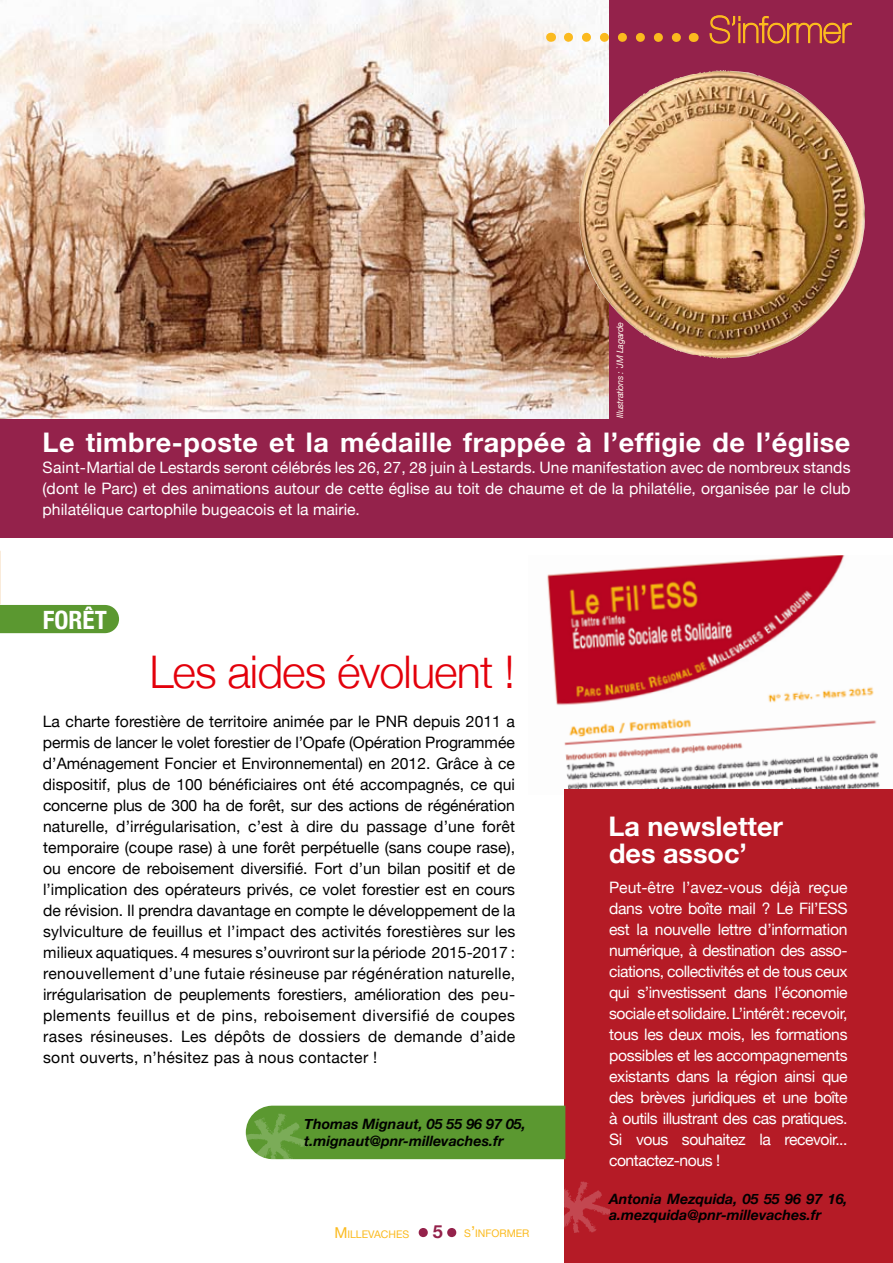
<style>
.page{position:relative;width:893px;height:1263px;background:#fff}
.page>*{position:absolute;margin:0;border:0;box-sizing:border-box;transform-origin:0 0}
.t1{font:700 54px "Times";color:#94224b}
.t2{font:300 45px "Helvetica Neue";letter-spacing:-.02em;color:#e3000b}
.t3{font:700 27px "Helvetica Neue";letter-spacing:.02em;color:#fff}
.t4{font:700 27px/27px "Helvetica Neue";color:#fff}
.t5{font:700 condensed 25.2px "Helvetica Neue";color:#fff}
.t6{font:700 18px "Helvetica Neue";color:#94224b}
.t7{font:15.75px/21px "Helvetica Neue";letter-spacing:.02em;color:#000;text-align:justify}
.t8{font:15.75px/21px "Helvetica Neue";letter-spacing:-.015em;color:#fff;text-align:justify}
.t9{font:italic 700 14.25px/16.5px "Helvetica Neue";color:#000}
.t10{font:10.5px "Helvetica Neue";color:#fbba1e}
.t11{font:italic 9px "Helvetica Neue";letter-spacing:-.04em;color:#fff8ec}
.s1{font-size:15px}
</style>
<div class="page">
<img style="left:547px;top:556px;width:333px;height:238px">
<div style="left:0;top:0;width:893px;height:537px;background:#94224b"></div>
<div style="left:565px;top:789px;width:328px;height:474px;background:#b51b26"></div>
<svg style="left:564px;top:1181px;width:46px;height:52px"></svg>
<svg style="left:245px;top:1106px;width:320px;height:59px;background:#70a54b"></svg>
<img style="left:0;top:0;width:608px;height:418px">
<svg style="left:568px;top:33px;width:113px;height:9px"></svg>
<svg style="left:709px;top:15px;width:143px;height:29px"></svg>
<svg style="left:0;top:551px;width:119px;height:82px"></svg>
<img style="left:575px;top:70px;width:289px;height:285px">
<p class="t11" style="left:614px;top:418px;width:97px;rotate:-90deg">Illustrations : `JM Lagarde</p>
<h3 class="t3" style="left:43px;top:425px;width:809px">Le timbre-poste et la médaille frappée à l’effigie de l’église</h3>
<p class="t8" style="left:43px;top:456px;width:809px">Saint-Martial de Lestards seront célébrés les 26, 27, 28 juin à Lestards. Une manifestation avec de nombreux stands (dont le Parc) et des animations autour de cette église au toit de chaume et de la philatélie, organisée par le club philatélique cartophile bugeacois et la mairie.</p>
<h3 class="t5" style="left:43px;top:605px;width:65px">forêt</h3>
<h2 class="t2" style="left:149px;top:645px;width:367px">Les aides évoluent !</h2>
<p class="t7" style="left:43px;top:711px;width:474px">La charte forestière de territoire animée par le PNR depuis 2011 a permis de lancer le volet forestier de l’Opafe (Opération Programmée d’Aménagement Foncier et Environnemental) en 2012. Grâce à ce dispositif, plus de 100 bénéficiaires ont été accompagnés, ce qui concerne plus de 300 ha de forêt, sur des actions de régénération naturelle, d’irrégularisation, c’est à dire du passage d’une forêt temporaire (coupe rase) à une forêt perpétuelle (sans coupe rase), ou encore de reboisement diversifié. Fort d’un bilan positif et de l’implication des opérateurs privés, ce volet forestier est en cours de révision. Il prendra davantage en compte le développement de la sylviculture de feuillus et l’impact des activités forestières sur les milieux aquatiques. 4 mesures s’ouvriront sur la période 2015-2017 : renouvellement d’une futaie résineuse par régénération naturelle, irrégularisation de peuplements forestiers, amélioration des peu&shy;plements feuillus et de pins, reboisement diversifié de coupes rases résineuses. Les dépôts de dossiers de demande d’aide sont ouverts, n’hésitez pas à nous contacter !</p>
<p class="t9" style="left:304px;top:1115px;width:223px">Thomas Mignaut, 05 55 96 97 05, t.mignaut@pnr-millevaches.fr</p>
<p class="t6" style="left:433px;top:1220px;width:12px">5</p>
<p class="t10" style="left:334px;top:1228px;width:76px"><span class="s1">M</span>ILLEVACHES</p>
<h1 class="t1" style="left:414px;top:1166px;width:44px">. .</h1>
<p class="t10" style="left:464px;top:1227px;width:67px">S<span class="s1">’</span>INFORMER</p>
<h3 class="t4" style="left:608px;top:812px;width:176px">La newsletter des assoc’</h3>
<p class="t8" style="left:609px;top:876px;width:240px">Peut-être l’avez-vous déjà reçue dans votre boîte mail ? Le Fil’ESS est la nouvelle lettre d’information numérique, à destination des asso&shy;ciations, collectivités et de tous ceux qui s’investissent dans l’économie socialeetsolidaire.L’intérêt:recevoir, tous les deux mois, les formations possibles et les accompagnements existants dans la région ainsi que des brèves juridiques et une boîte à outils illustrant des cas pratiques.<br>Si vous souhaitez la recevoir... contactez-nous !</p>
<p class="t9" style="left:609px;top:1190px;width:240px">Antonia Mezquida, 05 55 96 97 16, a.mezquida@pnr-millevaches.fr</p>
</div>
